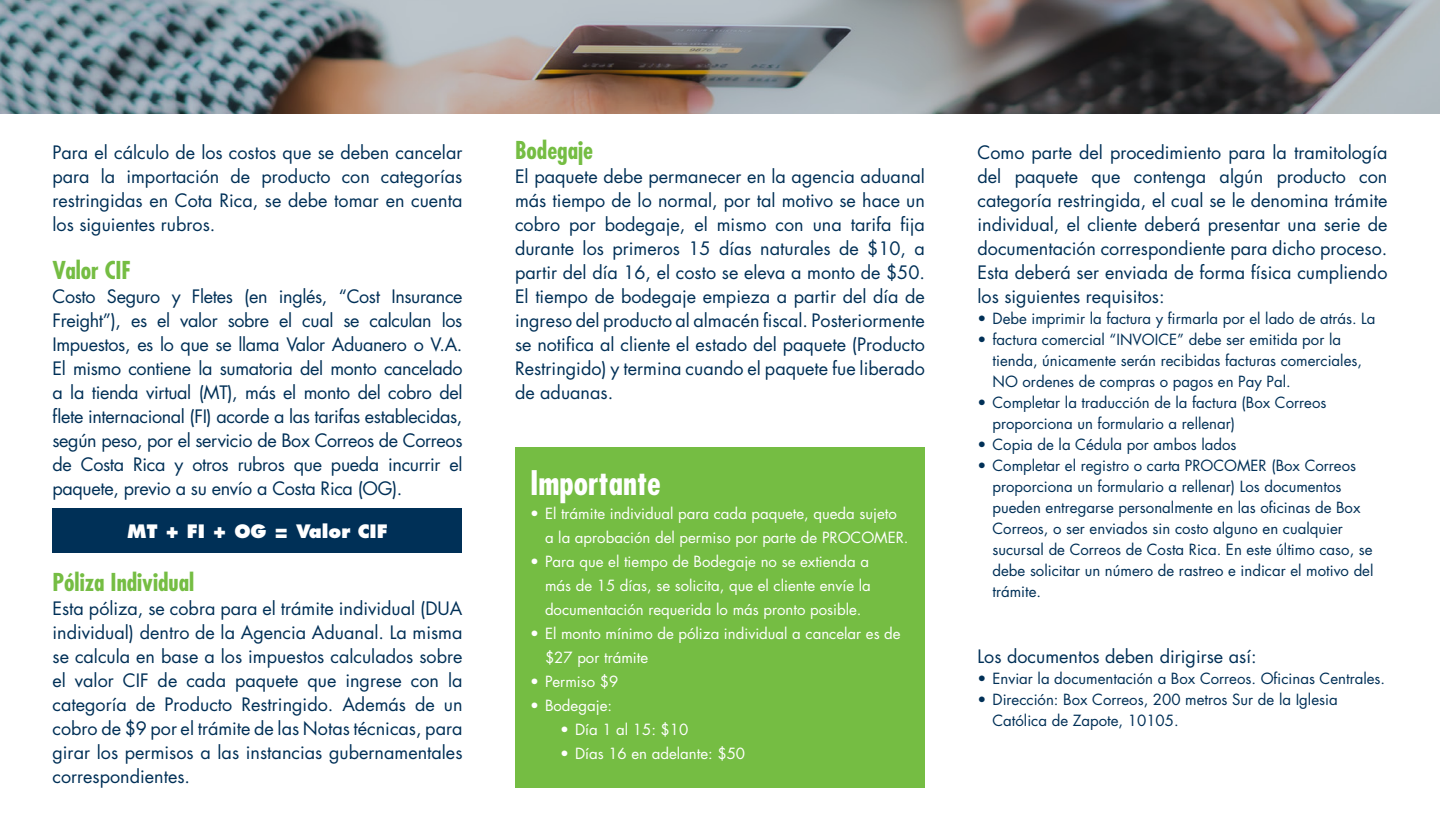
<style>
.page{position:relative;width:1440px;height:840px;background:#fff}
.page>*{position:absolute;margin:0;border:0;box-sizing:border-box;transform-origin:0 0}
.importante{font:700 condensed 33px "Futura Std";color:#fff}
.sibtutlo{font:700 condensed 24px "Futura Std";color:#75bd43}
.cuerpo{font:18px/24px "Futura Std";color:#003057;text-align:justify}
.t1{font:800 18px "Futura Std";color:#fff}
.t2{font:15px/21px "Futura Std";color:#003057}
.t3{font:15px/24px "Futura Std";color:#fff}
</style>
<div class="page">
<img style="left:0;top:0;width:1440px;height:114px">
<div style="left:52px;top:508px;width:410px;height:45px;background:#003057"></div>
<div style="left:515px;top:447px;width:410px;height:341px;background:#75bd43"></div>
<p class="cuerpo" style="left:52px;top:141px;width:412px">Para el cálculo de los costos que se deben cancelar para la importación de producto con categorías restringidas en Cota Rica, se debe tomar en cuenta los siguientes rubros.</p>
<p class="sibtutlo" style="left:52px;top:255px;width:80px">Valor CIF</p>
<p class="cuerpo" style="left:52px;top:285px;width:412px">Costo Seguro y Fletes (en inglés, “Cost Insurance Freight”), es el valor sobre el cual se calculan los Impuestos, es lo que se llama Valor Aduanero o V.A.<br>El mismo contiene la sumatoria del monto cancelado a la tienda virtual (MT), más el monto del cobro del flete internacional (FI) acorde a las tarifas establecidas, según peso, por el servicio de Box Correos de Correos de Costa Rica y otros rubros que pueda incurrir el paquete, previo a su envío a Costa Rica (OG).</p>
<p class="t1" style="left:127px;top:520px;width:262px">MT + FI + OG = Valor CIF</p>
<p class="sibtutlo" style="left:52px;top:567px;width:143px">Póliza Individual</p>
<p class="cuerpo" style="left:52px;top:597px;width:412px">Esta póliza, se cobra para el trámite individual (DUA individual) dentro de la Agencia Aduanal. La misma se calcula en base a los impuestos calculados sobre el valor CIF de cada paquete que ingrese con la categoría de Producto Restringido. Además de un cobro de $9 por el trámite de las Notas técnicas, para girar los permisos a las instancias gubernamentales correspondientes.</p>
<p class="sibtutlo" style="left:515px;top:135px;width:80px">Bodegaje</p>
<p class="cuerpo" style="left:515px;top:165px;width:412px">El paquete debe permanecer en la agencia aduanal más tiempo de lo normal, por tal motivo se hace un cobro por bodegaje, el mismo con una tarifa fija durante los primeros 15 días naturales de $10, a partir del día 16, el costo se eleva a monto de $50.<br>El tiempo de bodegaje empieza a partir del día de ingreso del producto al almacén fiscal. Posteriormente se notifica al cliente el estado del paquete (Producto Restringido) y termina cuando el paquete fue liberado de aduanas.</p>
<p class="importante" style="left:530px;top:462px;width:132px">Importante</p>
<p class="t3" style="left:545px;top:502px;width:365px;text-indent:-15px">• El trámite individual para cada paquete, queda sujeto a la aprobación del permiso por parte de PROCOMER.</p>
<p class="t3" style="left:545px;top:550px;width:327px;text-align:justify;text-indent:-15px">• Para que el tiempo de Bodegaje no se extienda a más de 15 días, se solicita, que el cliente envíe la documentación requerida lo más pronto posible.</p>
<p class="t3" style="left:545px;top:622px;width:357px;text-indent:-15px">• El monto mínimo de póliza individual a cancelar es de $27 por trámite</p>
<p class="t3" style="left:530px;top:670px;width:90px">• Permiso $9</p>
<p class="t3" style="left:530px;top:694px;width:84px">• Bodegaje:</p>
<p class="t3" style="left:560px;top:718px;width:130px">• Día 1 al 15: $10</p>
<p class="t3" style="left:560px;top:742px;width:187px">• Días 16 en adelante: $50</p>
<p class="cuerpo" style="left:978px;top:141px;width:412px">Como parte del procedimiento para la tramitología del paquete que contenga algún producto con categoría restringida, el cual se le denomina trámite individual, el cliente deberá presentar una serie de documentación correspondiente para dicho proceso.<br>Esta deberá ser enviada de forma física cumpliendo los siguientes requisitos:</p>
<p class="t2" style="left:978px;top:308px;width:400px">• Debe imprimir la factura y firmarla por el lado de atrás. La</p>
<p class="t2" style="left:993px;top:329px;width:371px;text-indent:-15px">• factura comercial “INVOICE” debe ser emitida por la tienda, únicamente serán recibidas facturas comerciales,<br>NO ordenes de compras o pagos en Pay Pal.</p>
<p class="t2" style="left:993px;top:392px;width:335px;text-indent:-15px">• Completar la traducción de la factura (Box Correos proporciona un formulario a rellenar)</p>
<p class="t2" style="left:978px;top:434px;width:261px">• Copia de la Cédula por ambos lados</p>
<p class="t2" style="left:993px;top:455px;width:383px;text-indent:-15px">• Completar el registro o carta PROCOMER (Box Correos proporciona un formulario a rellenar) Los documentos pueden entregarse personalmente en las oficinas de Box Correos, o ser enviados sin costo alguno en cualquier sucursal de Correos de Costa Rica. En este último caso, se debe solicitar un número de rastreo e indicar el motivo del trámite.</p>
<p class="cuerpo" style="left:978px;top:645px;width:281px">Los documentos deben dirigirse así:</p>
<p class="t2" style="left:978px;top:668px;width:409px">• Enviar la documentación a Box Correos. Oficinas Centrales.</p>
<p class="t2" style="left:993px;top:689px;width:347px;text-indent:-15px">• Dirección: Box Correos, 200 metros Sur de la Iglesia<br>Católica de Zapote, 10105.</p>
</div>
